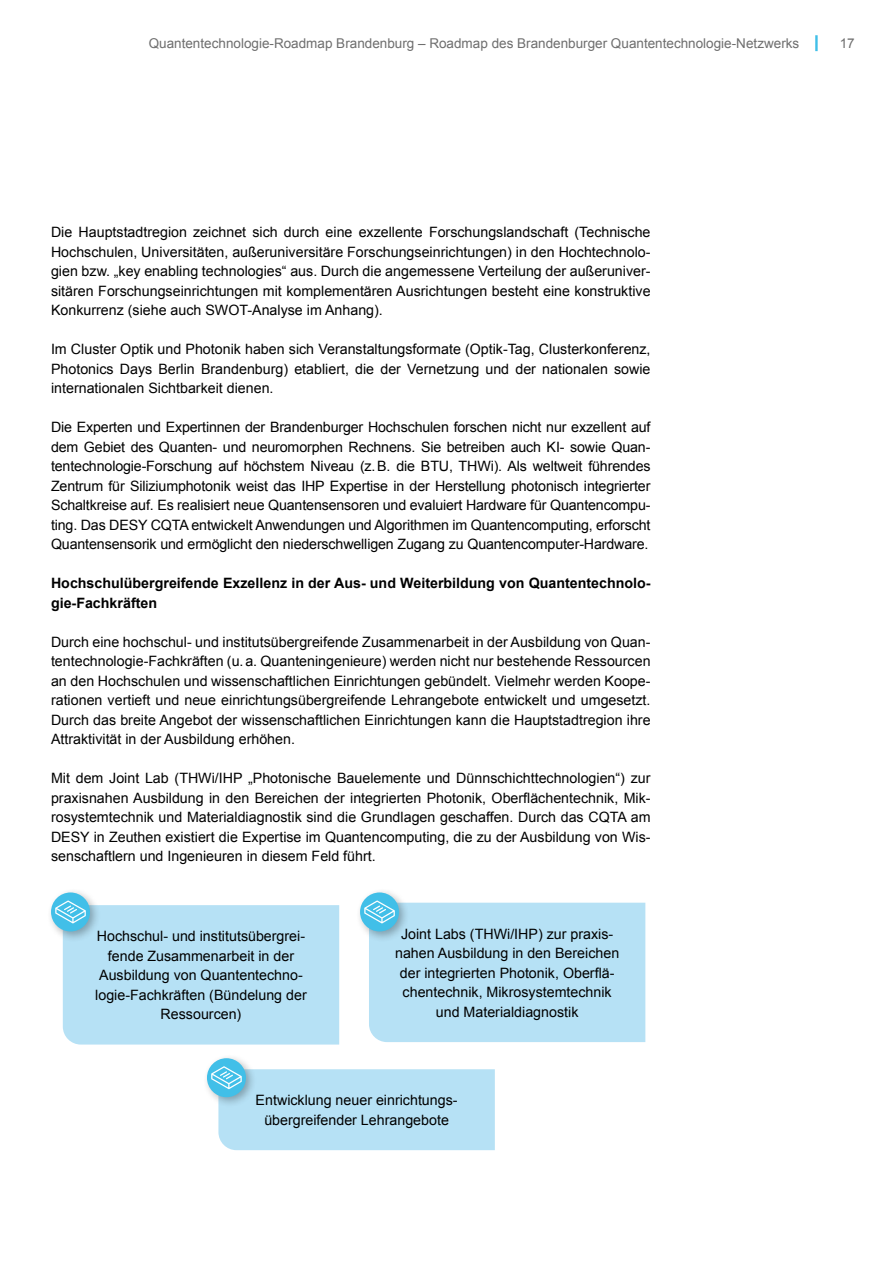
<style>
.page{position:relative;width:893px;height:1263px;background:#fff}
.page>*{position:absolute;margin:0;border:0;box-sizing:border-box;transform-origin:0 0}
.t1{font:14.25px/19.5px "Arial";color:#000;text-align:justify}
.t2{font:700 14.25px/19.5px "Arial";color:#000}
.t3{font:13.5px "Arial";color:#6e6e6e}
</style>
<div class="page">
<hr style="left:815px;top:35px;width:3px;height:16px;background:#41bfe8">
<div style="left:46px;top:888px;width:55px;height:54px;background:#000;opacity:.3"></div>
<div style="left:51px;top:892px;width:39px;height:39px;background:#41bfe8;border-radius:50%"></div>
<svg style="left:55px;top:900px;width:284px;height:144px;background:#b7e1f4"></svg>
<div style="left:355px;top:888px;width:55px;height:54px;background:#000;opacity:.3"></div>
<div style="left:360px;top:892px;width:39px;height:39px;background:#41bfe8;border-radius:50%"></div>
<svg style="left:364px;top:900px;width:281px;height:142px;background:#b5e1f4"></svg>
<div style="left:202px;top:1053px;width:55px;height:55px;background:#000;opacity:.3"></div>
<div style="left:207px;top:1058px;width:39px;height:39px;background:#41bfe8;border-radius:50%"></div>
<svg style="left:211px;top:1066px;width:284px;height:84px;background:#b6e1f4"></svg>
<p class="t3" style="left:149px;top:35px;width:652px">Quantentechnologie-Roadmap Brandenburg – Roadmap des Brandenburger Quantentechnologie-Netzwerks</p>
<p class="t3" style="left:840px;top:35px;width:17px">17</p>
<p class="t1" style="left:51px;top:223px;width:601px">Die Hauptstadtregion zeichnet sich durch eine exzellente Forschungslandschaft (Technische Hochschulen, Universitäten, außeruniversitäre Forschungseinrichtungen) in den Hochtechnolo&shy;gien bzw. „key enabling technologies“ aus. Durch die angemessene Verteilung der außeruniver&shy;sitären Forschungseinrichtungen mit komplementären Ausrichtungen besteht eine konstruktive Konkurrenz (siehe auch SWOT-Analyse im Anhang).</p>
<p class="t1" style="left:51px;top:340px;width:601px">Im Cluster Optik und Photonik haben sich Veranstaltungsformate (Optik-Tag, Clusterkonferenz, Photonics Days Berlin Brandenburg) etabliert, die der Vernetzung und der nationalen sowie internationalen Sichtbarkeit dienen.</p>
<p class="t1" style="left:51px;top:418px;width:601px">Die Experten und Expertinnen der Brandenburger Hochschulen forschen nicht nur exzellent auf dem Gebiet des Quanten- und neuromorphen Rechnens. Sie betreiben auch KI- sowie Quan&shy;tentechnologie-Forschung auf höchstem Niveau (z.B. die BTU, THWi). Als weltweit führendes Zentrum für Siliziumphotonik weist das IHP Expertise in der Herstellung photonisch integrierter Schaltkreise auf. Es realisiert neue Quantensensoren und evaluiert Hardware für Quantencompu&shy;ting. Das DESY CQTA entwickelt Anwendungen und Algorithmen im Quantencomputing, erforscht Quantensensorik und ermöglicht den niederschwelligen Zugang zu Quantencomputer-Hardware.</p>
<p class="t2" style="left:51px;top:574px;width:601px">Hochschulübergreifende Exzellenz in der Aus- und Weiterbildung von Quantentechnolo&shy;gie-Fachkräften</p>
<p class="t1" style="left:51px;top:632px;width:601px">Durch eine hochschul- und institutsübergreifende Zusammenarbeit in der Ausbildung von Quan&shy;tentechnologie-Fachkräften (u.a. Quanteningenieure) werden nicht nur bestehende Ressourcen an den Hochschulen und wissenschaftlichen Einrichtungen gebündelt. Vielmehr werden Koope&shy;rationen vertieft und neue einrichtungsübergreifende Lehrangebote entwickelt und umgesetzt.<br>Durch das breite Angebot der wissenschaftlichen Einrichtungen kann die Hauptstadtregion ihre Attraktivität in der Ausbildung erhöhen.</p>
<p class="t1" style="left:51px;top:769px;width:601px">Mit dem Joint Lab (THWi/IHP „Photonische Bauelemente und Dünnschichttechnologien“) zur praxisnahen Ausbildung in den Bereichen der integrierten Photonik, Oberflächentechnik, Mik&shy;rosystemtechnik und Materialdiagnostik sind die Grundlagen geschaffen. Durch das CQTA am DESY in Zeuthen existiert die Expertise im Quantencomputing, die zu der Ausbildung von Wis&shy;senschaftlern und Ingenieuren in diesem Feld führt.</p>
<p class="t1" style="left:95px;top:926px;width:213px;text-align:center">Hochschul- und institutsübergrei&shy;fende Zusammenarbeit in der<br>Ausbildung von Quantentechno&shy;logie-Fachkräften (Bündelung der<br>Ressourcen)</p>
<p class="t1" style="left:395px;top:924px;width:226px;text-align:center">Joint Labs (THWi/IHP) zur praxis&shy;nahen Ausbildung in den Bereichen der integrierten Photonik, Oberflä&shy;chentechnik, Mikrosystemtechnik und Materialdiagnostik</p>
<p class="t1" style="left:256px;top:1090px;width:203px;text-align:center">Entwicklung neuer einrichtungs&shy;übergreifender Lehrangebote</p>
</div>
